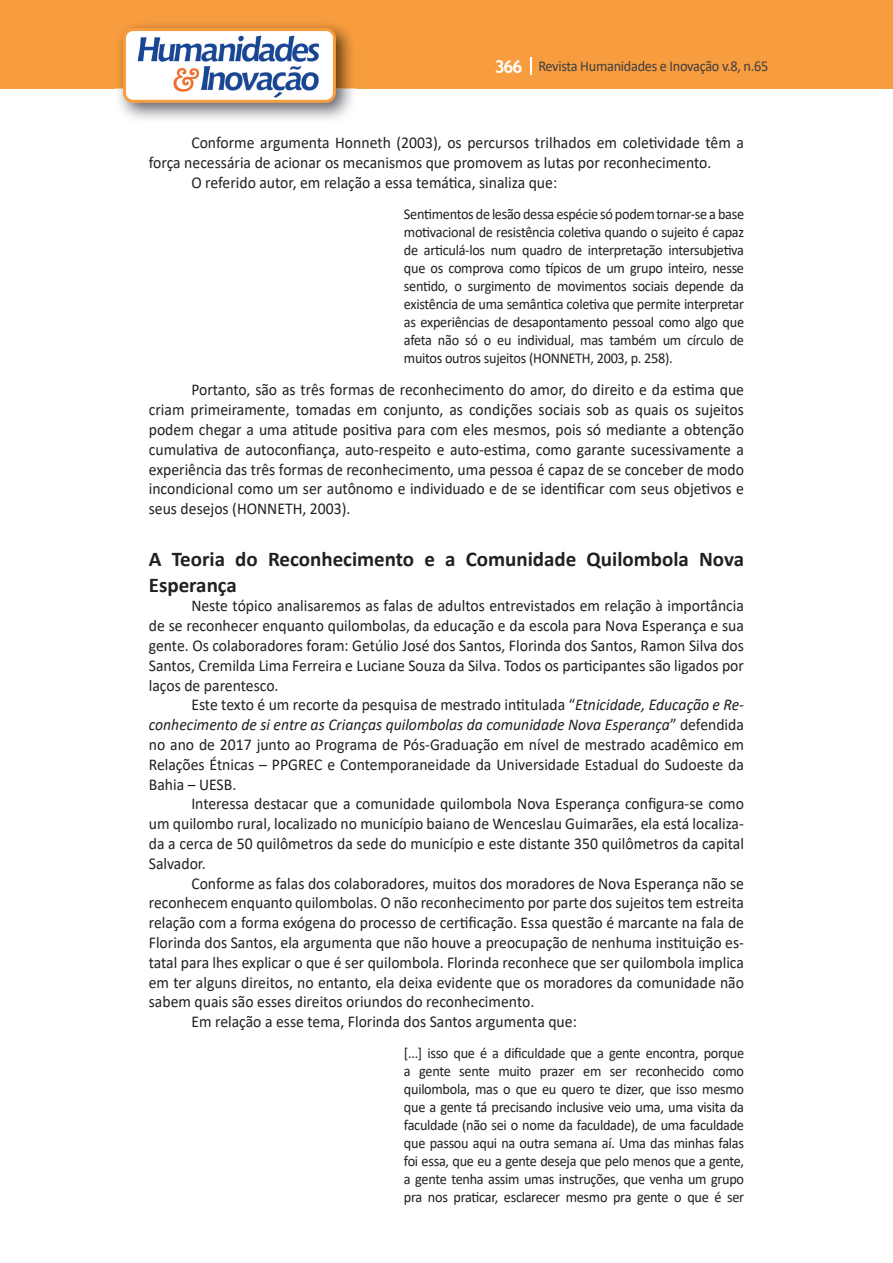
<style>
.page{position:relative;width:893px;height:1263px;background:#fff}
.page>*{position:absolute;margin:0;border:0;box-sizing:border-box;transform-origin:0 0}
.t1{font:700 21px/25.2px "Calibri";color:#231f20}
.t2{font:16.5px/19.8px "Calibri";color:#231f20;text-align:justify;scale:.95 1}
.t3{font:15px/18px "Calibri";letter-spacing:-.02em;color:#231f20;text-align:justify;scale:.95 1}
.t4{font:15px "Calibri";letter-spacing:-.02em;color:#3e3e3f;scale:.95 1}
.s1{font-family:"Trebuchet MS";font-weight:700;font-size:18px;color:#fff}
.s2{font-style:italic}
</style>
<div class="page">
<div style="left:0;top:0;width:893px;height:88px;background:#f89d3f"></div>
<svg style="left:530px;top:57px;width:2px;height:18px"></svg>
<img style="left:115px;top:24px;width:241px;height:95px">
<div style="left:125px;top:30px;width:209px;height:71px;background:#fff;border-radius:9px"></div>
<img style="left:138px;top:35px;width:181px;height:62px">
<div style="left:123px;top:28px;width:213px;height:75px;border:3px solid #f89d3f;border-radius:9px"></div>
<p class="t4" style="left:495px;top:56px;width:290px"><span class="s1">366</span> Revista Humanidades e Inovação v.8, n.65</p>
<p class="t2" style="left:191px;top:133px;width:583px">Conforme argumenta Honneth (2003), os percursos trilhados em coletividade têm a</p>
<p class="t2" style="left:149px;top:152px;width:594px">força necessária de acionar os mecanismos que promovem as lutas por reconhecimento.</p>
<p class="t2" style="left:191px;top:172px;width:387px">O referido autor, em relação a essa temática, sinaliza que:</p>
<p class="t3" style="left:404px;top:204px;width:360px">Sentimentos de lesão dessa espécie só podem tornar-se a base motivacional de resistência coletiva quando o sujeito é capaz de articulá-los num quadro de interpretação intersubjetiva que os comprova como picos de um grupo inteiro, nesse sentido, o surgimento de movimentos sociais depende da existência de uma semântica coletiva que permite interpretar as experiências de desapontamento pessoal como algo que afeta não só o eu individual, mas também um círculo de muitos outros sujeitos (HONNETH, 2003, p. 258).</p>
<p class="t2" style="left:149px;top:380px;width:628px;text-indent:43px">Portanto, são as três formas de reconhecimento do amor, do direito e da estima que criam primeiramente, tomadas em conjunto, as condições sociais sob as quais os sujeitos podem chegar a uma atitude positiva para com eles mesmos, pois só mediante a obtenção cumulativa de autoconfiança, auto-respeito e auto-estima, como garante sucessivamente a experiência das três formas de reconhecimento, uma pessoa é capaz de se conceber de modo incondicional como um ser autônomo e individuado e de se identificar com seus objetivos e seus desejos (HONNETH, 2003).</p>
<p class="t1" style="left:149px;top:547px;width:597px">A Teoria do Reconhecimento e a Comunidade Quilombola Nova<br>Esperança</p>
<p class="t2" style="left:149px;top:596px;width:628px;text-indent:43px">Neste tópico analisaremos as falas de adultos entrevistados em relação à importância de se reconhecer enquanto quilombolas, da educação e da escola para Nova Esperança e sua gente. Os colaboradores foram: Getúlio José dos Santos, Florinda dos Santos, Ramon Silva dos Santos, Cremilda Lima Ferreira e Luciane Souza da Silva. Todos os participantes são ligados por laços de parentesco.</p>
<p class="t2" style="left:149px;top:695px;width:628px;text-indent:43px">Este texto é um recorte da pesquisa de mestrado intitulada “<span class="s2">Etnicidade, Educação e Re&shy;conhecimento de si entre as Crianças quilombolas da comunidade Nova Esperança</span>” defendida no ano de 2017 junto ao Programa de Pós-Graduação em nível de mestrado acadêmico em Relações Étnicas – PPGREC e Contemporaneidade da Universidade Estadual do Sudoeste da Bahia – UESB.</p>
<p class="t2" style="left:149px;top:794px;width:628px;text-indent:43px">Interessa destacar que a comunidade quilombola Nova Esperança configura-se como um quilombo rural, localizado no município baiano de Wenceslau Guimarães, ela está localiza&shy;da a cerca de 50 quilômetros da sede do município e este distante 350 quilômetros da capital Salvador.</p>
<p class="t2" style="left:191px;top:873px;width:583px">Conforme as falas dos colaboradores, muitos dos moradores de Nova Esperança não se</p>
<p class="t2" style="left:149px;top:893px;width:628px">reconhecem enquanto quilombolas. O não reconhecimento por parte dos sujeitos tem estreita</p>
<p class="t2" style="left:149px;top:912px;width:628px">relação com a forma exógena do processo de certificação. Essa questão é marcante na fala de</p>
<p class="t2" style="left:149px;top:932px;width:628px">Florinda dos Santos, ela argumenta que não houve a preocupação de nenhuma instituição es-</p>
<p class="t2" style="left:149px;top:952px;width:628px">tatal para lhes explicar o que é ser quilombola. Florinda reconhece que ser quilombola implica</p>
<p class="t2" style="left:149px;top:972px;width:628px">em ter alguns direitos, no entanto, ela deixa evidente que os moradores da comunidade não</p>
<p class="t2" style="left:149px;top:992px;width:407px">sabem quais são esses direitos oriundos do reconhecimento.</p>
<p class="t2" style="left:191px;top:1011px;width:407px">Em relação a esse tema, Florinda dos Santos argumenta que:</p>
<p class="t3" style="left:404px;top:1044px;width:360px">[...] isso que é a dificuldade que a gente encontra, porque a gente sente muito prazer em ser reconhecido como quilombola, mas o que eu quero te dizer, que isso mesmo que a gente tá precisando inclusive veio uma, uma visita da faculdade (não sei o nome da faculdade), de uma faculdade que passou aqui na outra semana aí. Uma das minhas falas foi essa, que eu a gente deseja que pelo menos que a gente, a gente tenha assim umas instruções, que venha um grupo pra nos praticar, esclarecer mesmo pra gente o que é ser</p>
</div>
